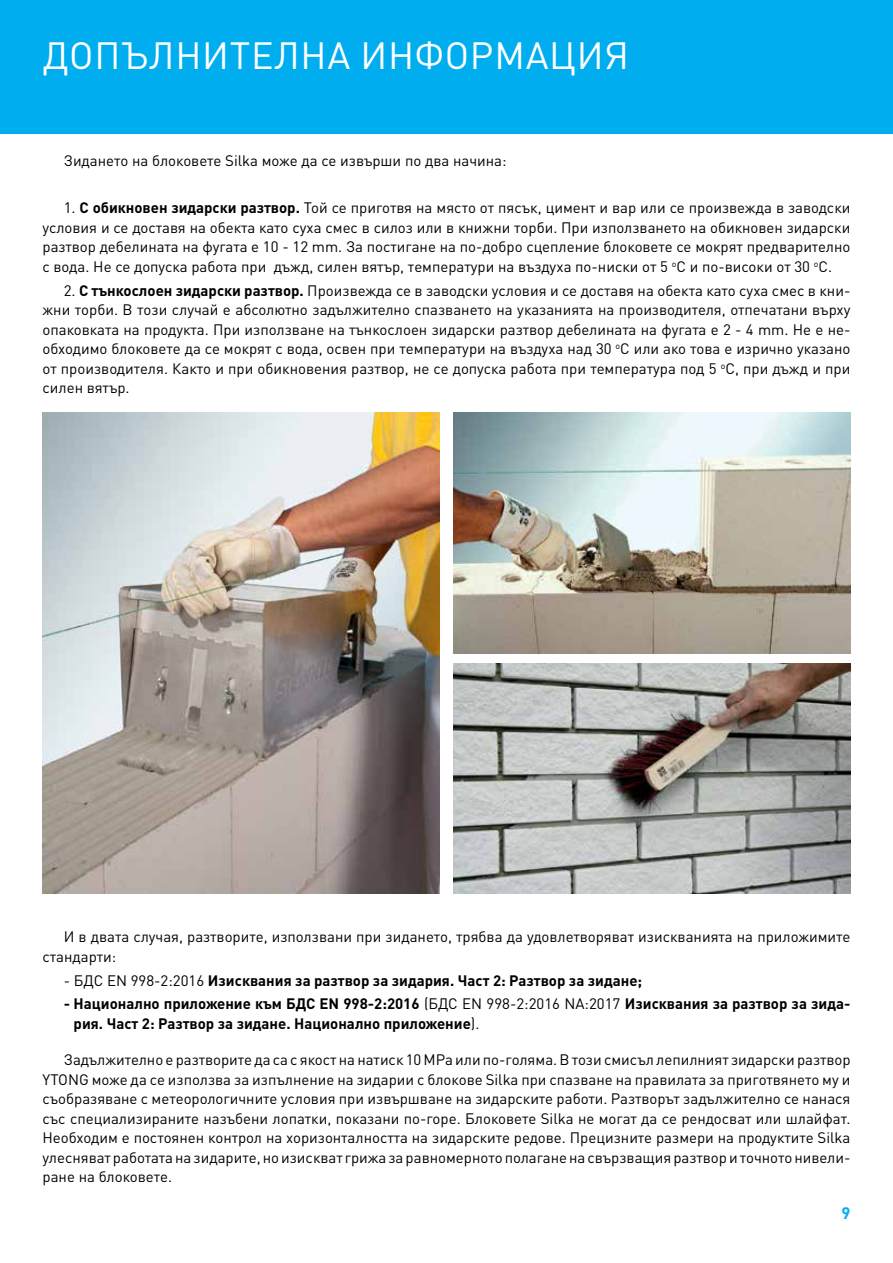
<style>
.page{position:relative;width:893px;height:1263px;background:#fff}
.page>*{position:absolute;margin:0;border:0;box-sizing:border-box;transform-origin:0 0}
.t1{font:37.5px "DIN Pro";letter-spacing:.02em;color:#fff}
.t2{font:700 16.5px "DIN Pro";color:#00aeef}
.t3{font:15px/19.5px "DIN Pro";color:#000;text-align:justify}
.t4{font:700 15px/19.5px "DIN Pro";color:#000}
.s1{font-weight:700}
.s2{font-weight:400}
</style>
<div class="page">
<div style="left:0;top:0;width:893px;height:133px;background:#00aeef"></div>
<img style="left:43px;top:413px;width:396px;height:481px">
<img style="left:454px;top:413px;width:396px;height:241px">
<img style="left:454px;top:664px;width:396px;height:230px">
<h1 class="t1" style="left:43px;top:26px;width:588px">ДОПЪЛНИТЕЛНА ИНФОРМАЦИЯ</h1>
<p class="t3" style="left:64px;top:149px;width:444px">Зидането на блоковете Silka може да се извърши по два начина:</p>
<p class="t3" style="left:43px;top:197px;width:809px;text-indent:21px">1. <span class="s1">С обикновен зидарски разтвор.</span> Той се приготвя на място от пясък, цимент и вар или се произвежда в заводски условия и се доставя на обекта като суха смес в силоз или в книжни торби. При използването на обикновен зидарски разтвор дебелината на фугата е 10 - 12 mm. За постигане на по-добро сцепление блоковете се мокрят предварително с вода. Не се допуска работа при дъжд, силен вятър, температури на въздуха по-ниски от 5 <sup>о</sup>С и по-високи от 30 <sup>о</sup>С.</p>
<p class="t3" style="left:43px;top:279px;width:809px;text-indent:21px">2. <span class="s1">С тънкослоен зидарски разтвор.</span> Произвежда се в заводски условия и се доставя на обекта като суха смес в кни&shy;жни торби. В този случай е абсолютно задължително спазването на указанията на производителя, отпечатани върху опаковката на продукта. При използване на тънкослоен зидарски разтвор дебелината на фугата е 2 - 4 mm. Не е не&shy;обходимо блоковете да се мокрят с вода, освен при температури на въздуха над 30 <sup>о</sup>С или ако това е изрично указано от производителя. Както и при обикновения разтвор, не се допуска работа при температура под 5 <sup>о</sup>С, при дъжд и при силен вятър.</p>
<p class="t3" style="left:43px;top:926px;width:809px;text-indent:21px">И в двата случая, разтворите, използвани при зидането, трябва да удовлетворяват изискванията на приложимите стандарти:</p>
<p class="t4" style="left:64px;top:968px;width:580px"><span class="s2">- БДС EN 998-2:2016</span> Изисквания за разтвор за зидария. Част 2: Разтвор за зидане;</p>
<p class="t4" style="left:74px;top:992px;width:778px;text-indent:-10px">- Национално приложение към БДС EN 998-2:2016 <span class="s2">(БДС EN 998-2:2016 NA:2017</span> Изисквания за разтвор за зида&shy;рия. Част 2: Разтвор за зидане. Национално приложение<span class="s2">).</span></p>
<p class="t3" style="left:43px;top:1049px;width:809px;text-indent:21px">Задължително е разтворите да са с якост на натиск 10 MPa или по-голяма. В този смисъл лепилният зидарски разтвор YTONG може да се използва за изпълнение на зидарии с блокове Silka при спазване на правилата за приготвянето му и съобразяване с метеорологичните условия при извършване на зидарските работи. Разтворът задължително се нанася със специализираните назъбени лопатки, показани по-горе. Блоковете Silka не могат да се рендосват или шлайфат.<br>Необходим е постоянен контрол на хоризонталността на зидарските редове. Прецизните размери на продуктите Silka улесняват работата на зидарите, но изискват грижа за равномерното полагане на свързващия разтвор и точното нивели&shy;ране на блоковете.</p>
<p class="t2" style="left:841px;top:1200px;width:10px">9</p>
</div>
